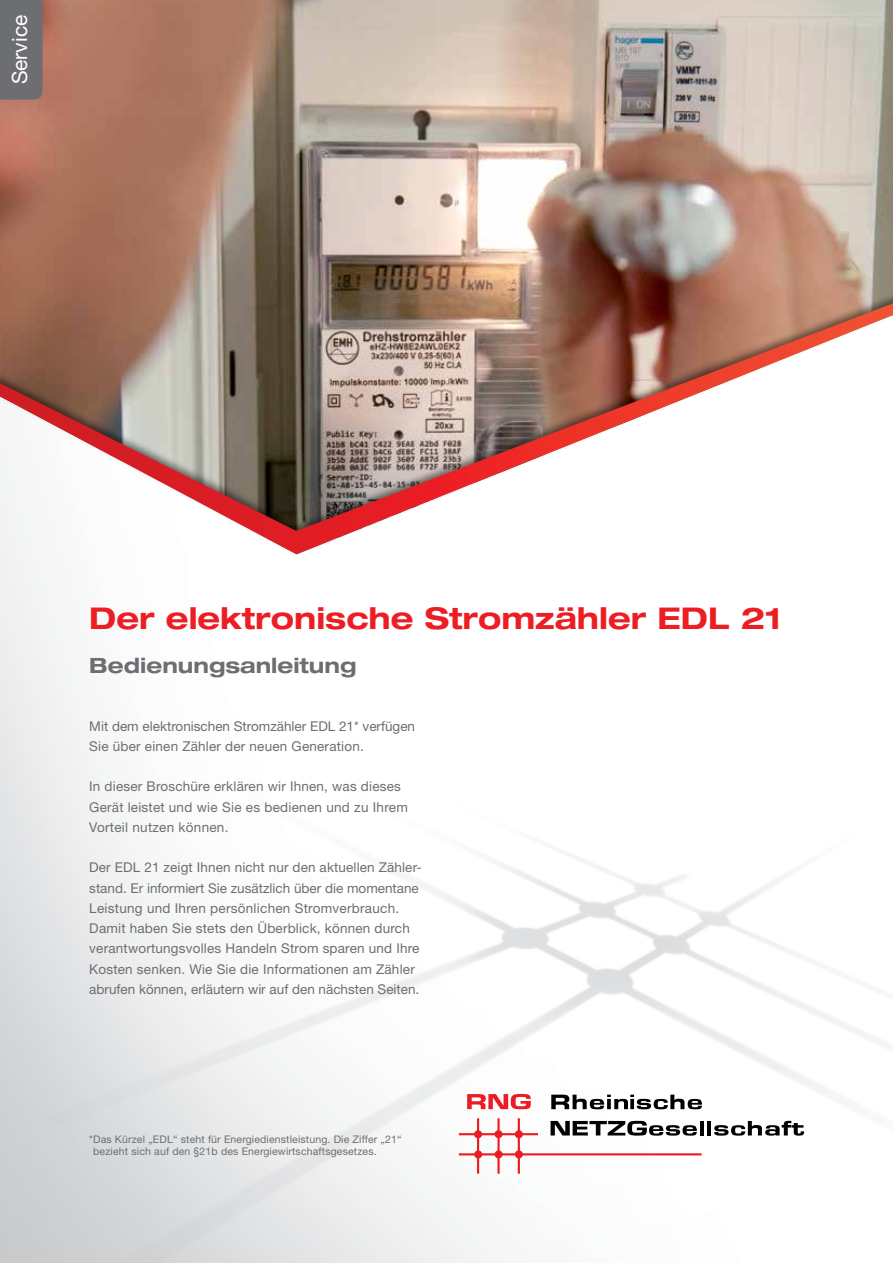
<style>
.page{position:relative;width:893px;height:1263px;background:#fff}
.page>*{position:absolute;margin:0;border:0;box-sizing:border-box;transform-origin:0 0}
.t1{font:700 expanded 30px "Helvetica Neue";color:#ed1d24}
.t2{font:700 expanded 21px "Helvetica Neue";color:#6d6e71}
.t3{font:21px "Helvetica Neue";color:#fff}
.t4{font:13.5px/20.2px "Helvetica Neue";letter-spacing:.015em;color:#6d6e71}
.t5{font:10.5px/12.6px "Helvetica Neue";letter-spacing:.015em;color:#6d6e71}
</style>
<div class="page">
<img style="left:0;top:0;width:893px;height:288px">
<div style="left:0;top:288px;width:893px;height:268px;background:#000;opacity:.5"></div>
<img style="left:0;top:299px;width:893px;height:255px">
<img style="left:9px;top:567px;width:879px;height:696px">
<div style="left:0;top:0;width:43px;height:100px;background:#6d6e71"></div>
<svg style="left:551px;top:1095px;width:151px;height:14px"></svg>
<svg style="left:459px;top:1118px;width:243px;height:56px"></svg>
<hr style="left:700px;top:1121px;width:4px;height:14px;background:#000">
<hr style="left:707px;top:1121px;width:4px;height:14px;background:#000">
<svg style="left:714px;top:1121px;width:90px;height:14px"></svg>
<svg style="left:467px;top:1094px;width:64px;height:15px"></svg>
<h2 class="t3" style="left:7px;top:84px;width:71px;rotate:-90deg">Service</h2>
<h1 class="t1" style="left:89px;top:600px;width:694px">Der elektronische Stromzähler EDL 21</h1>
<h2 class="t2" style="left:89px;top:652px;width:269px">Bedienungsanleitung</h2>
<p class="t4" style="left:89px;top:715px;width:327px">Mit dem elektronischen Stromzähler EDL 21* verfügen<br>Sie über einen Zähler der neuen Generation.</p>
<p class="t4" style="left:89px;top:776px;width:320px">In dieser Broschüre erklären wir Ihnen, was dieses<br>Gerät leistet und wie Sie es bedienen und zu Ihrem<br>Vorteil nutzen können.</p>
<p class="t4" style="left:89px;top:857px;width:334px">Der EDL 21 zeigt Ihnen nicht nur den aktuellen Zähler&shy;stand. Er informiert Sie zusätzlich über die momentane Leistung und Ihren persönlichen Stromverbrauch.<br>Damit haben Sie stets den Überblick, können durch verantwortungsvolles Handeln Strom sparen und Ihre Kosten senken. Wie Sie die Informationen am Zähler abrufen können, erläutern wir auf den nächsten Seiten.</p>
<p class="t5" style="left:93px;top:1132px;width:310px;text-indent:-4px">*Das Kürzel „EDL“ steht für Energiedienstleistung. Die Ziffer „21“ bezieht sich auf den §21b des Energiewirtschaftsgesetzes.</p>
</div>
